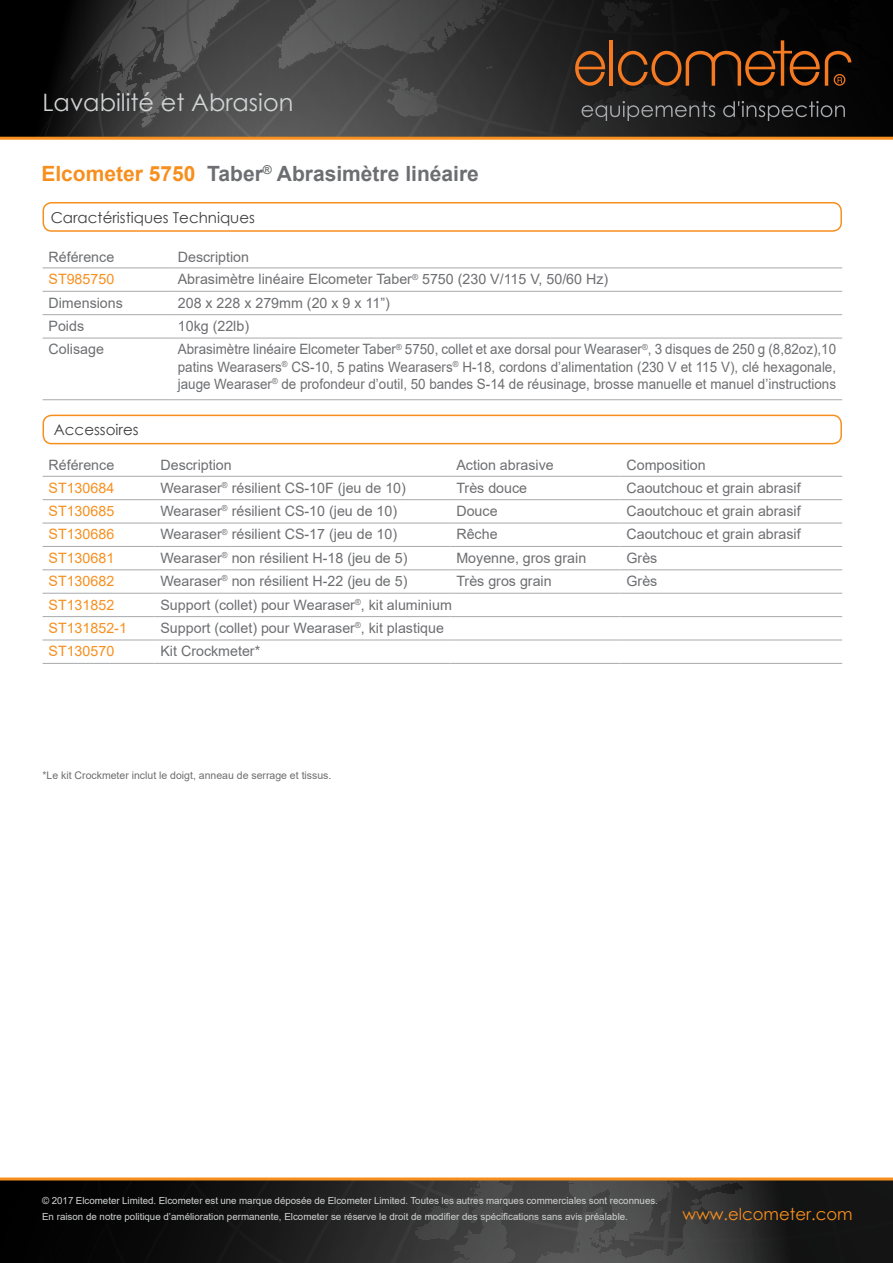
<style>
.page{position:relative;width:893px;height:1263px;background:#fff}
.page>*{position:absolute;margin:0;border:0;box-sizing:border-box;transform-origin:0 0}
.t1{font:24px "Century Gothic";color:#d1d3d4}
.t2{font:700 21px "Arial";color:#6d6e71}
.t3{font:16.5px "Century Gothic";color:#f78f1e}
.t4{font:15px "Century Gothic";color:#414042}
.t5{font:14.25px "Arial";color:#6d6e71}
.t6{font:14.25px/17.1px "Arial";color:#6d6e71;text-align:justify;scale:.94 1}
.t7{font:14.25px "Arial";color:#f78f1e}
.t8{font:10.5px "Arial";color:#6d6e71}
.t9{font:9.75px/15.9px "Arial";color:#d1d3d4}
.s1{color:#f78f1e}
</style>
<div class="page">
<div style="left:0;top:0;width:893px;height:138px;background:#000"></div>
<svg style="left:34px;top:0;width:859px;height:137px;background:#373736"></svg>
<hr style="left:609px;top:40px;width:4px;height:46px;background:#f47920">
<svg style="left:575px;top:51px;width:30px;height:35px"></svg>
<svg style="left:618px;top:0;width:275px;height:86px"></svg>
<svg style="left:582px;top:101px;width:263px;height:20px"></svg>
<hr style="left:0;top:137px;width:893px;height:3px;background:#f78f1e">
<svg style="left:0;top:1180px;width:893px;height:83px;background:#272626"></svg>
<hr style="left:0;top:1177px;width:893px;height:3px;background:#f78f1e">
<div style="left:43px;top:415px;width:799px;height:29px;border:2px solid #f78f1e;border-radius:9px"></div>
<hr style="left:43px;top:268px;width:129px;height:1px;background:#a7a9ac">
<hr style="left:172px;top:268px;width:670px;height:1px;background:#a7a9ac">
<hr style="left:43px;top:291px;width:129px;height:1px;background:#a7a9ac">
<hr style="left:172px;top:291px;width:670px;height:1px;background:#a7a9ac">
<hr style="left:43px;top:314px;width:129px;height:1px;background:#a7a9ac">
<hr style="left:172px;top:314px;width:670px;height:1px;background:#a7a9ac">
<hr style="left:43px;top:338px;width:129px;height:1px;background:#a7a9ac">
<hr style="left:172px;top:338px;width:670px;height:1px;background:#a7a9ac">
<hr style="left:43px;top:399px;width:129px;height:1px;background:#a7a9ac">
<hr style="left:172px;top:399px;width:670px;height:1px;background:#a7a9ac">
<div style="left:43px;top:202px;width:799px;height:30px;border:2px solid #f78f1e;border-radius:9px"></div>
<hr style="left:43px;top:593px;width:111px;height:1px;background:#a7a9ac">
<hr style="left:154px;top:593px;width:296px;height:1px;background:#a7a9ac">
<hr style="left:450px;top:593px;width:170px;height:1px;background:#a7a9ac">
<hr style="left:620px;top:593px;width:222px;height:1px;background:#a7a9ac">
<hr style="left:43px;top:616px;width:111px;height:1px;background:#a7a9ac">
<hr style="left:154px;top:616px;width:296px;height:1px;background:#a7a9ac">
<hr style="left:450px;top:616px;width:170px;height:1px;background:#a7a9ac">
<hr style="left:620px;top:616px;width:222px;height:1px;background:#a7a9ac">
<hr style="left:43px;top:640px;width:111px;height:1px;background:#a7a9ac">
<hr style="left:154px;top:640px;width:296px;height:1px;background:#a7a9ac">
<hr style="left:450px;top:640px;width:170px;height:1px;background:#a7a9ac">
<hr style="left:620px;top:640px;width:222px;height:1px;background:#a7a9ac">
<hr style="left:43px;top:663px;width:111px;height:1px;background:#a7a9ac">
<hr style="left:154px;top:663px;width:296px;height:1px;background:#a7a9ac">
<hr style="left:450px;top:663px;width:170px;height:1px;background:#a7a9ac">
<hr style="left:620px;top:663px;width:222px;height:1px;background:#a7a9ac">
<hr style="left:43px;top:476px;width:111px;height:1px;background:#a7a9ac">
<hr style="left:154px;top:476px;width:296px;height:1px;background:#a7a9ac">
<hr style="left:450px;top:476px;width:170px;height:1px;background:#a7a9ac">
<hr style="left:620px;top:476px;width:222px;height:1px;background:#a7a9ac">
<hr style="left:43px;top:499px;width:111px;height:1px;background:#a7a9ac">
<hr style="left:154px;top:499px;width:296px;height:1px;background:#a7a9ac">
<hr style="left:450px;top:499px;width:170px;height:1px;background:#a7a9ac">
<hr style="left:620px;top:499px;width:222px;height:1px;background:#a7a9ac">
<hr style="left:43px;top:523px;width:111px;height:1px;background:#a7a9ac">
<hr style="left:154px;top:523px;width:296px;height:1px;background:#a7a9ac">
<hr style="left:450px;top:523px;width:170px;height:1px;background:#a7a9ac">
<hr style="left:620px;top:523px;width:222px;height:1px;background:#a7a9ac">
<hr style="left:43px;top:546px;width:111px;height:1px;background:#a7a9ac">
<hr style="left:154px;top:546px;width:296px;height:1px;background:#a7a9ac">
<hr style="left:450px;top:546px;width:170px;height:1px;background:#a7a9ac">
<hr style="left:620px;top:546px;width:222px;height:1px;background:#a7a9ac">
<hr style="left:43px;top:570px;width:111px;height:1px;background:#a7a9ac">
<hr style="left:154px;top:570px;width:296px;height:1px;background:#a7a9ac">
<hr style="left:450px;top:570px;width:170px;height:1px;background:#a7a9ac">
<hr style="left:620px;top:570px;width:222px;height:1px;background:#a7a9ac">
<h1 class="t1" style="left:43px;top:86px;width:252px">Lavabilité et Abrasion</h1>
<h2 class="t2" style="left:41px;top:159px;width:439px"><span class="s1">Elcometer 5750</span> Taber<sup>®</sup> Abrasimètre linéaire</h2>
<p class="t4" style="left:51px;top:207px;width:206px">Caractéristiques Techniques</p>
<p class="t5" style="left:49px;top:247px;width:67px">Référence</p>
<p class="t5" style="left:178px;top:247px;width:73px">Description</p>
<p class="t7" style="left:49px;top:269px;width:67px">ST985750</p>
<p class="t5" style="left:178px;top:269px;width:432px">Abrasimètre linéaire Elcometer Taber<sup>®</sup> 5750 (230 V/115 V, 50/60 Hz)</p>
<p class="t5" style="left:49px;top:293px;width:76px">Dimensions</p>
<p class="t5" style="left:178px;top:293px;width:214px">208 x 228 x 279mm (20 x 9 x 11”)</p>
<p class="t5" style="left:49px;top:316px;width:37px">Poids</p>
<p class="t5" style="left:178px;top:316px;width:73px">10kg (22lb)</p>
<p class="t5" style="left:49px;top:340px;width:57px">Colisage</p>
<p class="t6" style="left:178px;top:341px;width:702px">Abrasimètre linéaire Elcometer Taber<sup>®</sup> 5750, collet et axe dorsal pour Wearaser<sup>®</sup>, 3 disques de 250 g (8,82oz),10 patins Wearasers<sup>®</sup> CS-10, 5 patins Wearasers<sup>®</sup> H-18, cordons d’alimentation (230 V et 115 V), clé hexagonale, jauge Wearaser<sup>®</sup> de profondeur d’outil, 50 bandes S-14 de réusinage, brosse manuelle et manuel d’instructions</p>
<p class="t4" style="left:54px;top:419px;width:86px">Accessoires</p>
<p class="t5" style="left:49px;top:455px;width:67px">Référence</p>
<p class="t5" style="left:160px;top:455px;width:73px">Description</p>
<p class="t5" style="left:456px;top:455px;width:99px">Action abrasive</p>
<p class="t5" style="left:626px;top:455px;width:81px">Composition</p>
<p class="t7" style="left:49px;top:478px;width:67px">ST130684</p>
<p class="t5" style="left:160px;top:478px;width:247px">Wearaser<sup>®</sup> résilient CS-10F (jeu de 10)</p>
<p class="t5" style="left:456px;top:478px;width:72px">Très douce</p>
<p class="t5" style="left:626px;top:478px;width:176px">Caoutchouc et grain abrasif</p>
<p class="t7" style="left:49px;top:501px;width:67px">ST130685</p>
<p class="t5" style="left:160px;top:501px;width:238px">Wearaser<sup>®</sup> résilient CS-10 (jeu de 10)</p>
<p class="t5" style="left:456px;top:501px;width:43px">Douce</p>
<p class="t5" style="left:626px;top:501px;width:176px">Caoutchouc et grain abrasif</p>
<p class="t7" style="left:49px;top:525px;width:67px">ST130686</p>
<p class="t5" style="left:160px;top:525px;width:238px">Wearaser<sup>®</sup> résilient CS-17 (jeu de 10)</p>
<p class="t5" style="left:456px;top:525px;width:43px">Rêche</p>
<p class="t5" style="left:626px;top:525px;width:176px">Caoutchouc et grain abrasif</p>
<p class="t7" style="left:49px;top:548px;width:67px">ST130681</p>
<p class="t5" style="left:160px;top:548px;width:249px">Wearaser<sup>®</sup> non résilient H-18 (jeu de 5)</p>
<p class="t5" style="left:456px;top:548px;width:131px">Moyenne, gros grain</p>
<p class="t5" style="left:626px;top:548px;width:32px">Grès</p>
<p class="t7" style="left:49px;top:571px;width:67px">ST130682</p>
<p class="t5" style="left:160px;top:571px;width:249px">Wearaser<sup>®</sup> non résilient H-22 (jeu de 5)</p>
<p class="t5" style="left:456px;top:571px;width:97px">Très gros grain</p>
<p class="t5" style="left:626px;top:571px;width:32px">Grès</p>
<p class="t7" style="left:49px;top:595px;width:67px">ST131852</p>
<p class="t5" style="left:160px;top:595px;width:293px">Support (collet) pour Wearaser<sup>®</sup>, kit aluminium</p>
<p class="t7" style="left:49px;top:618px;width:80px">ST131852-1</p>
<p class="t5" style="left:160px;top:618px;width:285px">Support (collet) pour Wearaser<sup>®</sup>, kit plastique</p>
<p class="t7" style="left:49px;top:641px;width:67px">ST130570</p>
<p class="t5" style="left:160px;top:641px;width:101px">Kit Crockmeter*</p>
<p class="t8" style="left:43px;top:768px;width:290px">*Le kit Crockmeter inclut le doigt, anneau de serrage et tissus.</p>
<p class="t9" style="left:42px;top:1192px;width:617px">© 2017 Elcometer Limited. Elcometer est une marque déposée de Elcometer Limited. Toutes les autres marques commerciales sont reconnues.<br>En raison de notre politique d’amélioration permanente, Elcometer se réserve le droit de modifier des spécifications sans avis préalable.</p>
<p class="t3" style="left:682px;top:1202px;width:172px">www.elcometer.com</p>
</div>
